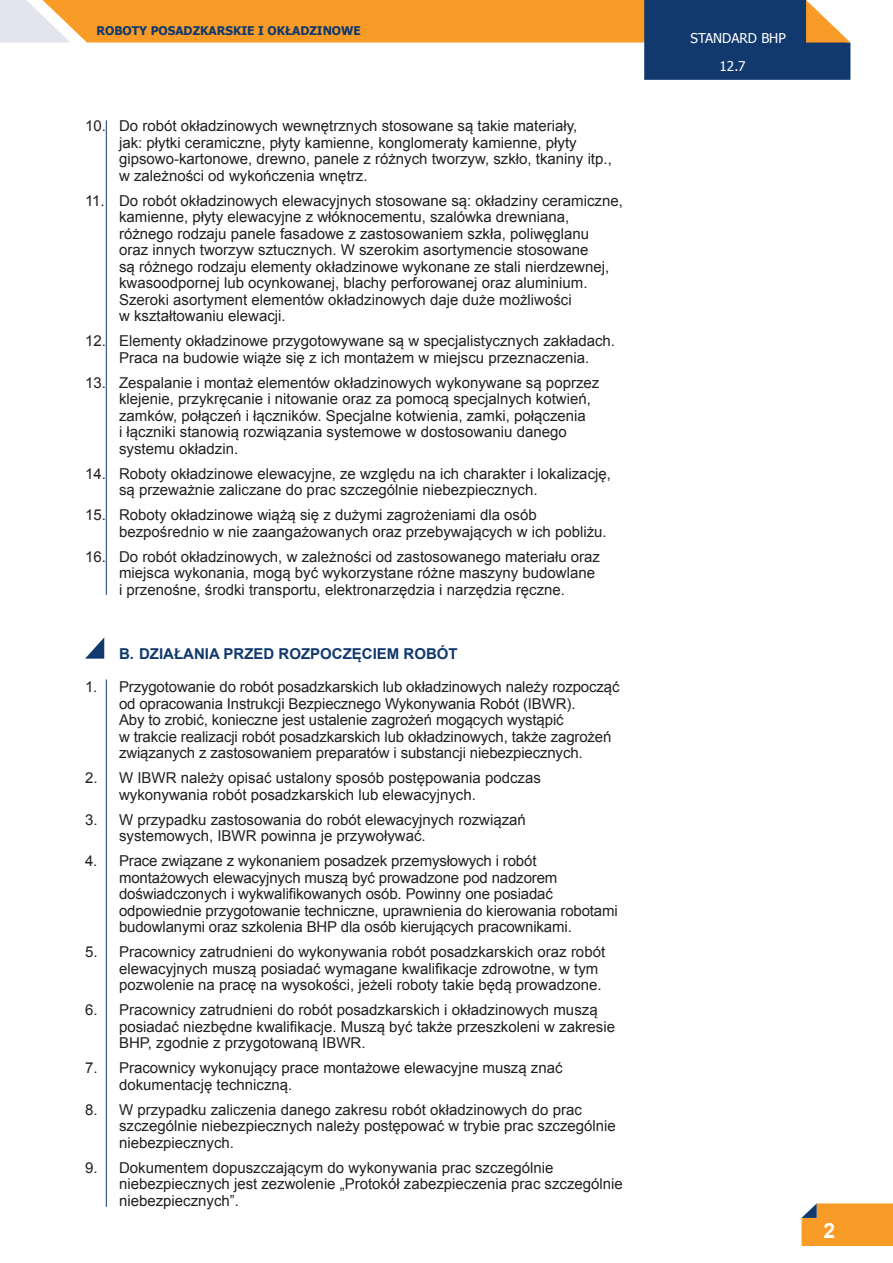
<style>
.page{position:relative;width:893px;height:1263px;background:#fff}
.page>*{position:absolute;margin:0;border:0;box-sizing:border-box;transform-origin:0 0}
.tekst{font:700 21px "Arial";color:#fff}
.Tekst_numerowany{font:15px/16.5px "Arial";color:#231f20}
.Tytulik{font:700 15px "Arial";color:#11396e}
.t1{font:13.5px "Tahoma";color:#fff}
.t2{font:700 12px "Tahoma";color:#11396e}
</style>
<div class="page">
<svg style="left:801px;top:1203px;width:92px;height:43px;background:#f19d32"></svg>
<svg style="left:0;top:0;width:850px;height:80px"></svg>
<hr style="left:106px;top:120px;width:1px;height:475px;background:#11396e">
<svg style="left:85px;top:637px;width:19px;height:22px"></svg>
<hr style="left:106px;top:679px;width:1px;height:528px;background:#11396e">
<p class="t2" style="left:96px;top:23px;width:266px">ROBOTY POSADZKARSKIE I OKŁADZINOWE</p>
<p class="Tekst_numerowany" style="left:119px;top:118px;width:494px;text-indent:-34px">10. Do robót okładzinowych wewnętrznych stosowane są takie materiały,<br>jak: płytki ceramiczne, płyty kamienne, konglomeraty kamienne, płyty gipsowo-kartonowe, drewno, panele z różnych tworzyw, szkło, tkaniny itp., w zależności od wykończenia wnętrz.</p>
<p class="Tekst_numerowany" style="left:119px;top:192px;width:505px;text-indent:-34px">11. Do robót okładzinowych elewacyjnych stosowane są: okładziny ceramiczne, kamienne, płyty elewacyjne z włóknocementu, szalówka drewniana, różnego rodzaju panele fasadowe z zastosowaniem szkła, poliwęglanu<br>oraz innych tworzyw sztucznych. W szerokim asortymencie stosowane<br>są różnego rodzaju elementy okładzinowe wykonane ze stali nierdzewnej, kwasoodpornej lub ocynkowanej, blachy perforowanej oraz aluminium.<br>Szeroki asortyment elementów okładzinowych daje duże możliwości<br>w kształtowaniu elewacji.</p>
<p class="Tekst_numerowany" style="left:85px;top:333px;width:532px;text-align:center">12. Elementy okładzinowe przygotowywane są w specjalistycznych zakładach.<br>Praca na budowie wiąże się z ich montażem w miejscu przeznaczenia.</p>
<p class="Tekst_numerowany" style="left:119px;top:374px;width:482px;text-indent:-34px">13. Zespalanie i montaż elementów okładzinowych wykonywane są poprzez klejenie, przykręcanie i nitowanie oraz za pomocą specjalnych kotwień, zamków, połączeń i łączników. Specjalne kotwienia, zamki, połączenia<br>i łączniki stanowią rozwiązania systemowe w dostosowaniu danego systemu okładzin.</p>
<p class="Tekst_numerowany" style="left:119px;top:465px;width:493px;text-indent:-34px">14. Roboty okładzinowe elewacyjne, ze względu na ich charakter i lokalizację, są przeważnie zaliczane do prac szczególnie niebezpiecznych.</p>
<p class="Tekst_numerowany" style="left:119px;top:507px;width:489px;text-indent:-34px">15. Roboty okładzinowe wiążą się z dużymi zagrożeniami dla osób bezpośrednio w nie zaangażowanych oraz przebywających w ich pobliżu.</p>
<p class="Tekst_numerowany" style="left:119px;top:548px;width:483px;text-indent:-34px">16. Do robót okładzinowych, w zależności od zastosowanego materiału oraz miejsca wykonania, mogą być wykorzystane różne maszyny budowlane i przenośne, środki transportu, elektronarzędzia i narzędzia ręczne.</p>
<p class="Tytulik" style="left:119px;top:643px;width:340px">B. DZIAŁANIA PRZED ROZPOCZĘCIEM ROBÓT</p>
<p class="Tekst_numerowany" style="left:119px;top:679px;width:502px;text-indent:-34px">1. Przygotowanie do robót posadzkarskich lub okładzinowych należy rozpocząć od opracowania Instrukcji Bezpiecznego Wykonywania Robót (IBWR).<br>Aby to zrobić, konieczne jest ustalenie zagrożeń mogących wystąpić<br>w trakcie realizacji robót posadzkarskich lub okładzinowych, także zagrożeń związanych z zastosowaniem preparatów i substancji niebezpiecznych.</p>
<p class="Tekst_numerowany" style="left:119px;top:770px;width:423px;text-indent:-34px">2. W IBWR należy opisać ustalony sposób postępowania podczas wykonywania robót posadzkarskich lub elewacyjnych.</p>
<p class="Tekst_numerowany" style="left:119px;top:811px;width:408px;text-indent:-34px">3. W przypadku zastosowania do robót elewacyjnych rozwiązań systemowych, IBWR powinna je przywoływać.</p>
<p class="Tekst_numerowany" style="left:119px;top:853px;width:500px;text-indent:-34px">4. Prace związane z wykonaniem posadzek przemysłowych i robót montażowych elewacyjnych muszą być prowadzone pod nadzorem doświadczonych i wykwalifikowanych osób. Powinny one posiadać odpowiednie przygotowanie techniczne, uprawnienia do kierowania robotami budowlanymi oraz szkolenia BHP dla osób kierujących pracownikami.</p>
<p class="Tekst_numerowany" style="left:119px;top:944px;width:488px;text-indent:-34px">5. Pracownicy zatrudnieni do wykonywania robót posadzkarskich oraz robót elewacyjnych muszą posiadać wymagane kwalifikacje zdrowotne, w tym pozwolenie na pracę na wysokości, jeżeli roboty takie będą prowadzone.</p>
<p class="Tekst_numerowany" style="left:119px;top:1002px;width:498px;text-indent:-34px">6. Pracownicy zatrudnieni do robót posadzkarskich i okładzinowych muszą posiadać niezbędne kwalifikacje. Muszą być także przeszkoleni w zakresie<br>BHP, zgodnie z przygotowaną IBWR.</p>
<p class="Tekst_numerowany" style="left:119px;top:1060px;width:445px;text-indent:-34px">7. Pracownicy wykonujący prace montażowe elewacyjne muszą znać dokumentację techniczną.</p>
<p class="Tekst_numerowany" style="left:119px;top:1101px;width:498px;text-indent:-34px">8. W przypadku zaliczenia danego zakresu robót okładzinowych do prac szczególnie niebezpiecznych należy postępować w trybie prac szczególnie niebezpiecznych.</p>
<p class="Tekst_numerowany" style="left:119px;top:1159px;width:505px;text-indent:-34px">9. Dokumentem dopuszczającym do wykonywania prac szczególnie niebezpiecznych jest zezwolenie „Protokół zabezpieczenia prac szczególnie niebezpiecznych”.</p>
<p class="t1" style="left:691px;top:29px;width:97px">STANDARD BHP</p>
<p class="t1" style="left:720px;top:57px;width:27px">12.7</p>
<p class="tekst" style="left:823px;top:1217px;width:13px">2</p>
</div>
